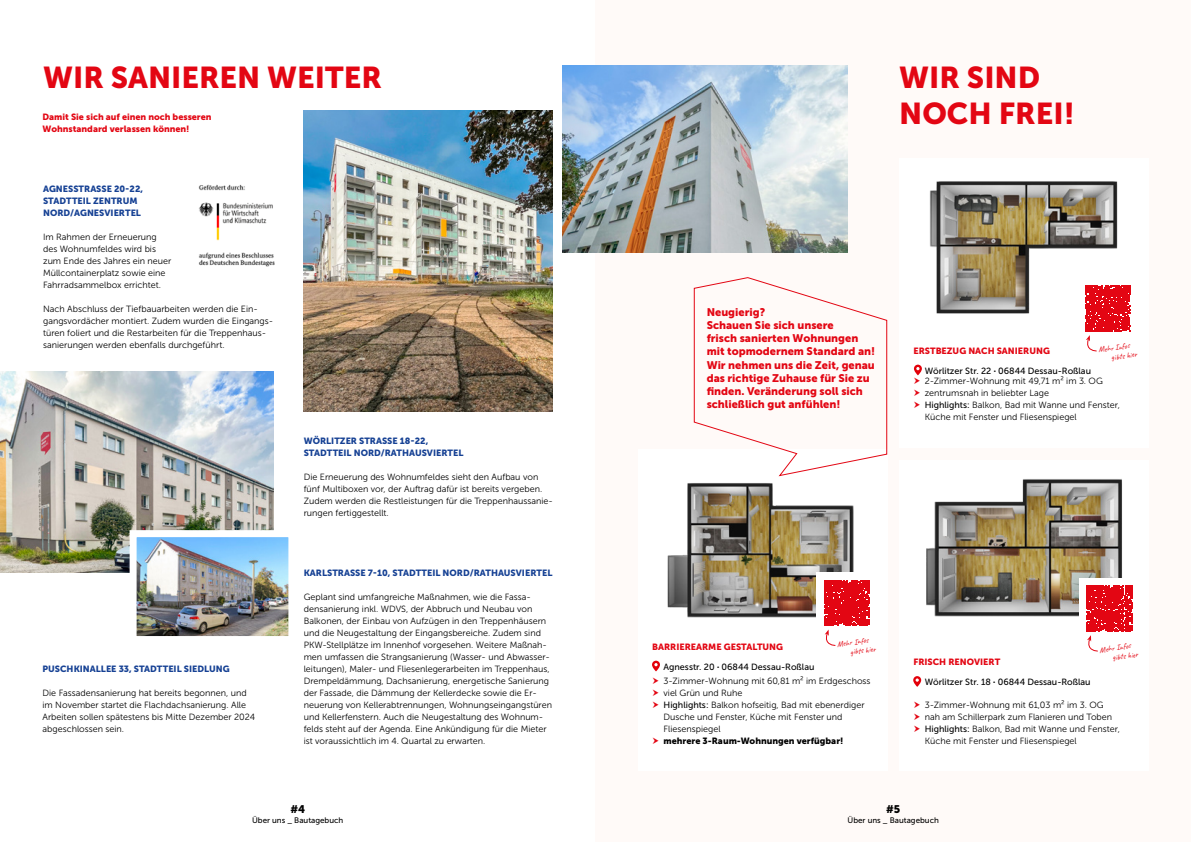
<style>
.page{position:relative;width:1191px;height:842px;background:#fff}
.page>*{position:absolute;margin:0;border:0;box-sizing:border-box;transform-origin:0 0}
.t1{font:30px/36px "Museo Sans 900";color:#e30613}
.t2{font:11px/13.2px "Museo Sans 900";color:#e30613}
.t3{font:11px "Museo Sans 900";color:#000}
.t4{font:9px/12px "Museo Sans 300";color:#000}
.t5{font:9px/12px "Museo Sans 900";color:#164194}
.t6{font:9px/12px "Museo Sans 900";color:#e30613}
.t7{font:9px "Museo Sans 500";color:#000}
.t8{font:9px "Museo Sans 900";color:#000}
.t9{font:8px/9.6px "Caveat";color:#e30613}
.t10{font:8px "Museo Sans 500";color:#000}
.s1{font-family:"Museo Sans 500"}
.s2{font-size:5px}
</style>
<div class="page">
<div style="left:595px;top:0;width:596px;height:842px;background:#fffaf8"></div>
<div style="left:899px;top:159px;width:249px;height:289px;background:#fff"></div>
<img style="left:929px;top:181px;width:189px;height:133px">
<div style="left:638px;top:449px;width:249px;height:322px;background:#fff"></div>
<img style="left:667px;top:483px;width:187px;height:135px">
<svg style="left:652px;top:661px;width:8px;height:10px"></svg>
<div style="left:899px;top:461px;width:249px;height:310px;background:#fff"></div>
<img style="left:926px;top:479px;width:196px;height:138px">
<svg style="left:913px;top:676px;width:8px;height:11px"></svg>
<img style="left:0;top:371px;width:274px;height:202px">
<img style="left:304px;top:111px;width:249px;height:300px">
<img style="left:563px;top:65px;width:285px;height:187px">
<svg style="left:693px;top:277px;width:194px;height:200px"></svg>
<div style="left:1077px;top:278px;width:61px;height:61px;background:#fff"></div>
<div style="left:816px;top:573px;width:61px;height:60px;background:#fff"></div>
<div style="left:1079px;top:578px;width:60px;height:61px;background:#fff"></div>
<svg style="left:1085px;top:285px;width:46px;height:66px"></svg>
<svg style="left:824px;top:580px;width:45px;height:66px"></svg>
<svg style="left:1086px;top:586px;width:46px;height:65px"></svg>
<img style="left:138px;top:538px;width:149px;height:97px">
<div style="left:130px;top:530px;width:165px;height:113px;border:7px solid #fff"></div>
<img style="left:198px;top:184px;width:77px;height:83px">
<svg style="left:914px;top:365px;width:8px;height:11px"></svg>
<h1 class="t1" style="left:43px;top:59px;width:340px">WIR SANIEREN WEITER</h1>
<p class="t6" style="left:43px;top:111px;width:171px">Damit Sie sich auf einen noch besseren<br>Wohnstandard verlassen können!</p>
<p class="t5" style="left:43px;top:183px;width:101px">AGNESSTRASSE 20-22,<br>STADTTEIL ZENTRUM<br>NORD/AGNESVIERTEL</p>
<p class="t4" style="left:43px;top:231px;width:130px">Im Rahmen der Erneuerung des Wohnumfeldes wird bis zum Ende des Jahres ein neuer<br>Müllcontainerplatz sowie eine<br>Fahrradsammelbox errichtet.</p>
<p class="t4" style="left:43px;top:303px;width:232px">Nach Abschluss der Tiefbauarbeiten werden die Ein&shy;gangsvordächer montiert. Zudem wurden die Eingangs&shy;türen foliert und die Restarbeiten für die Treppenhaus&shy;sanierungen werden ebenfalls durchgeführt.</p>
<p class="t5" style="left:43px;top:663px;width:189px">PUSCHKINALLEE 33, STADTTEIL SIEDLUNG</p>
<p class="t4" style="left:43px;top:687px;width:214px">Die Fassadensanierung hat bereits begonnen, und im November startet die Flachdachsanierung. Alle Arbeiten sollen spätestens bis Mitte Dezember 2024 abgeschlossen sein.</p>
<p class="t5" style="left:304px;top:435px;width:161px">WÖRLITZER STRASSE 18-22,<br>STADTTEIL NORD/RATHAUSVIERTEL</p>
<p class="t4" style="left:304px;top:471px;width:251px">Die Erneuerung des Wohnumfeldes sieht den Aufbau von fünf Multiboxen vor, der Auftrag dafür ist bereits vergeben.<br>Zudem werden die Restleistungen für die Treppenhaussanie&shy;rungen fertiggestellt.</p>
<p class="t5" style="left:304px;top:567px;width:250px">KARLSTRASSE 7-10, STADTTEIL NORD/RATHAUSVIERTEL</p>
<p class="t4" style="left:304px;top:591px;width:250px">Geplant sind umfangreiche Maßnahmen, wie die Fassa&shy;densanierung inkl. WDVS, der Abbruch und Neubau von Balkonen, der Einbau von Aufzügen in den Treppenhäusern und die Neugestaltung der Eingangsbereiche. Zudem sind PKW-Stellplätze im Innenhof vorgesehen. Weitere Maßnah&shy;men umfassen die Strangsanierung (Wasser- und Abwasser&shy;leitungen), Maler- und Fliesenlegerarbeiten im Treppenhaus, Drempeldämmung, Dachsanierung, energetische Sanierung der Fassade, die Dämmung der Kellerdecke sowie die Er&shy;neuerung von Kellerabtrennungen, Wohnungseingangstüren und Kellerfenstern. Auch die Neugestaltung des Wohnum&shy;felds steht auf der Agenda. Eine Ankündigung für die Mieter ist voraussichtlich im 4. Quartal zu erwarten.</p>
<p class="t3" style="left:290px;top:803px;width:16px">#4</p>
<p class="t10" style="left:252px;top:816px;width:93px">Über uns _ Bautagebuch</p>
<h1 class="t1" style="left:899px;top:59px;width:177px">WIR SIND<br>NOCH FREI!</h1>
<p class="t2" style="left:706px;top:305px;width:170px">Neugierig?<br>Schauen Sie sich unsere<br>frisch sanierten Wohnungen mit topmodernem Standard an!<br>Wir nehmen uns die Zeit, genau das richtige Zuhause für Sie zu finden. Veränderung soll sich schließlich gut anfühlen!</p>
<p class="t9" style="left:1109px;top:343px;width:27px;text-indent:-12px;rotate:-8deg">Mehr Infos gibts hier</p>
<p class="t6" style="left:913px;top:344px;width:138px">ERSTBEZUG NACH SANIERUNG</p>
<p class="t4" style="left:924px;top:375px;width:197px">2-Zimmer-Wohnung mit 49,71 m² im 3. OG zentrumsnah in beliebter Lage<br><span class="s1">Highlights:</span> Balkon, Bad mit Wanne und Fenster, Küche mit Fenster und Fliesenspiegel</p>
<p class="t7" style="left:924px;top:365px;width:168px">Wörlitzer Str. 22 <span class="s2">•</span> 06844 Dessau-Roßlau</p>
<p class="t9" style="left:848px;top:638px;width:27px;text-indent:-12px;rotate:-8deg">Mehr Infos gibts hier</p>
<p class="t9" style="left:1110px;top:643px;width:27px;text-indent:-12px;rotate:-8deg">Mehr Infos gibts hier</p>
<p class="t6" style="left:652px;top:640px;width:132px">BARRIEREARME GESTALTUNG</p>
<p class="t4" style="left:663px;top:675px;width:208px">3-Zimmer-Wohnung mit 60,81 m² im Erdgeschoss viel Grün und Ruhe<br><span class="s1">Highlights:</span> Balkon hofseitig, Bad mit ebenerdiger Dusche und Fenster, Küche mit Fenster und Fliesenspiegel</p>
<p class="t8" style="left:663px;top:736px;width:181px">mehrere 3-Raum-Wohnungen verfügbar!</p>
<p class="t6" style="left:913px;top:656px;width:88px">FRISCH RENOVIERT</p>
<p class="t4" style="left:924px;top:699px;width:197px">3-Zimmer-Wohnung mit 61,03 m² im 3. OG nah am Schillerpark zum Flanieren und Toben <span class="s1">Highlights:</span> Balkon, Bad mit Wanne und Fenster, Küche mit Fenster und Fliesenspiegel</p>
<p class="t7" style="left:663px;top:661px;width:152px">Agnesstr. 20 <span class="s2">•</span> 06844 Dessau-Roßlau</p>
<p class="t7" style="left:924px;top:677px;width:167px">Wörlitzer Str. 18 <span class="s2">•</span> 06844 Dessau-Roßlau</p>
<p class="t3" style="left:886px;top:803px;width:16px">#5</p>
<p class="t10" style="left:847px;top:816px;width:93px">Über uns _ Bautagebuch</p>
</div>
